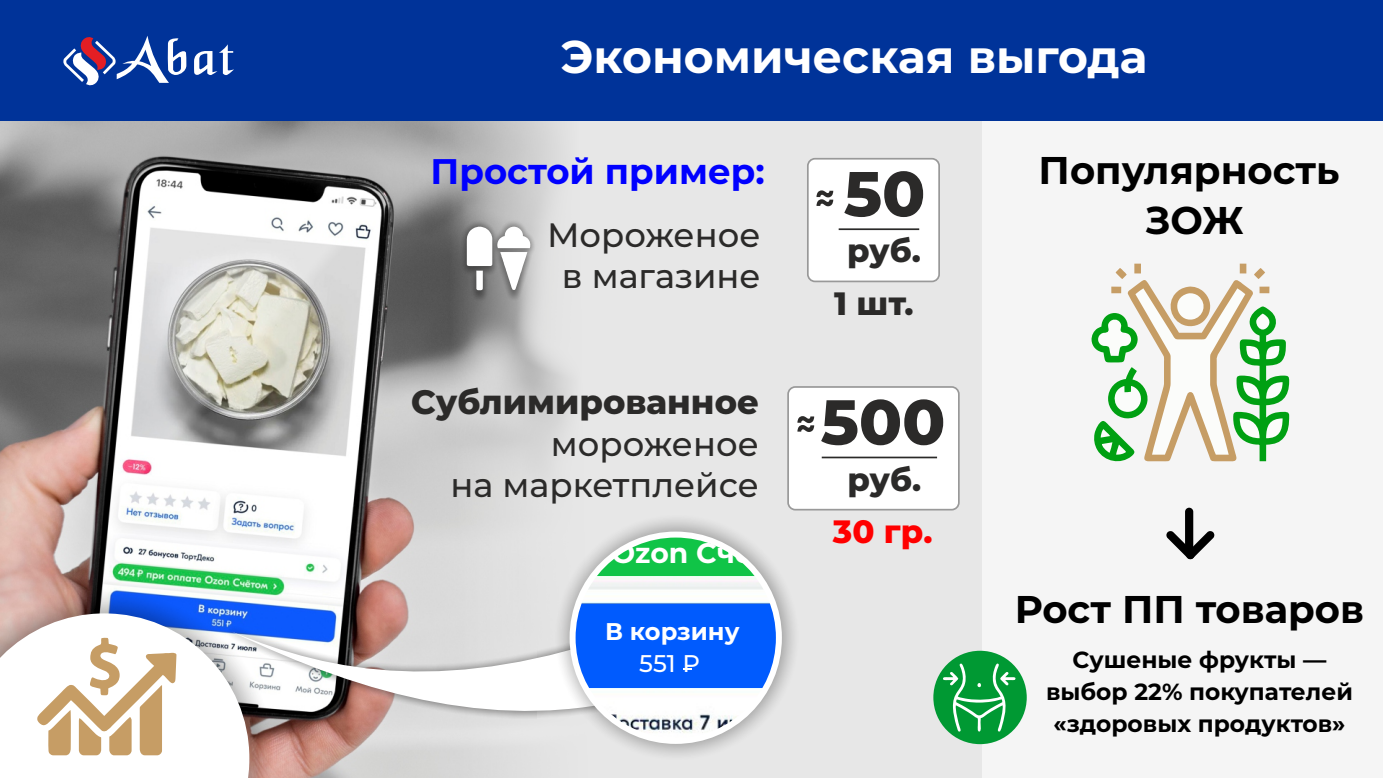
<style>
.page{position:relative;width:1383px;height:778px;background:#fff}
.page>*{position:absolute;margin:0;border:0;box-sizing:border-box;transform-origin:0 0}
.t1{font:800 63px "Montserrat";color:#2b2a29}
.t2{font:700 45.9px "Montserrat";color:#fff}
.t3{font:700 38.7px/49.5px "Montserrat";color:#000;text-align:center}
.t4{font:700 35.4px "Montserrat";color:#00f}
.t5{font:500 33.9px/41.4px "Montserrat";color:#2b2a29;text-align:center}
.t6{font:800 33.9px "Montserrat";color:#2b2a29}
.t7{font:800 32.4px "Montserrat";color:#2b2a29}
.t8{font:800 32.4px "Montserrat";color:#f00}
.t9{font:700 28.2px "Montserrat";color:#fff}
.t10{font:700 24px "Montserrat";color:#fff}
.t11{font:500 24px "Montserrat";color:#fff}
.t12{font:700 23.4px/32.1px "Montserrat";color:#000;text-align:center}
</style>
<div class="page">
<img style="left:0;top:120px;width:425px;height:414px">
<svg style="left:425px;top:120px;width:557px;height:658px;background:#dcdcdc"></svg>
<div style="left:982px;top:84px;width:400px;height:694px;background:#f5f5f5"></div>
<div style="left:0;top:0;width:1382px;height:120px;background:#039"></div>
<div style="left:807px;top:158px;width:133px;height:124px;background:#fff;border:2px solid #999;border-radius:7px"></div>
<hr style="left:838px;top:228px;width:81px;height:2px;background:#2b2a29">
<div style="left:787px;top:386px;width:172px;height:124px;background:#fff;border:2px solid #999;border-radius:7px"></div>
<hr style="left:821px;top:456px;width:116px;height:2px;background:#2b2a29">
<div style="left:538px;top:499px;width:275px;height:276px;background:#2b2a29;opacity:.49"></div>
<div style="left:457px;top:216px;width:83px;height:90px;background:#2b2a29;opacity:.49"></div>
<svg style="left:467px;top:226px;width:63px;height:64px"></svg>
<svg style="left:816px;top:190px;width:17px;height:16px"></svg>
<svg style="left:797px;top:416px;width:17px;height:16px"></svg>
<div style="left:933px;top:650px;width:93px;height:94px;background:#093;border-radius:50%"></div>
<svg style="left:942px;top:662px;width:73px;height:70px"></svg>
<div style="left:1185px;top:507px;width:8px;height:46px;background:#000;border-radius:4px"></div>
<svg style="left:1166px;top:530px;width:48px;height:29px"></svg>
<svg style="left:1091px;top:263px;width:198px;height:199px"></svg>
<svg style="left:0;top:534px;width:779px;height:244px"></svg>
<svg style="left:63px;top:36px;width:171px;height:50px"></svg>
<h2 class="t2" style="left:561px;top:29px;width:588px">Экономическая выгода</h2>
<h3 class="t4" style="left:430px;top:150px;width:336px">Простой пример:</h3>
<h3 class="t5" style="left:547px;top:214px;width:215px">Мороженое в магазине</h3>
<h3 class="t6" style="left:411px;top:381px;width:349px">Сублимированное</h3>
<h3 class="t5" style="left:450px;top:422px;width:310px;text-align:right">мороженое<br>на маркетплейсе</h3>
<p class="t9" style="left:611px;top:535px;width:158px">Ozon Cчет</p>
<p class="t10" style="left:605px;top:616px;width:136px">В корзину</p>
<p class="t11" style="left:639px;top:648px;width:62px">551 Р</p>
<h1 class="t1" style="left:843px;top:155px;width:83px">50</h1>
<h3 class="t7" style="left:847px;top:231px;width:75px">руб.</h3>
<h3 class="t7" style="left:834px;top:284px;width:81px">1 шт.</h3>
<h1 class="t1" style="left:820px;top:383px;width:126px">500</h1>
<h3 class="t7" style="left:847px;top:459px;width:75px">руб.</h3>
<h3 class="t8" style="left:833px;top:512px;width:101px">30 гр.</h3>
<h3 class="t3" style="left:1038px;top:146px;width:302px">Популярность<br>ЗОЖ</h3>
<h3 class="t3" style="left:1014px;top:584px;width:351px">Рост ПП товаров</h3>
<p class="t12" style="left:1046px;top:643px;width:308px">Сушеные фрукты — выбор 22% покупателей «здоровых продуктов»</p>
</div>
